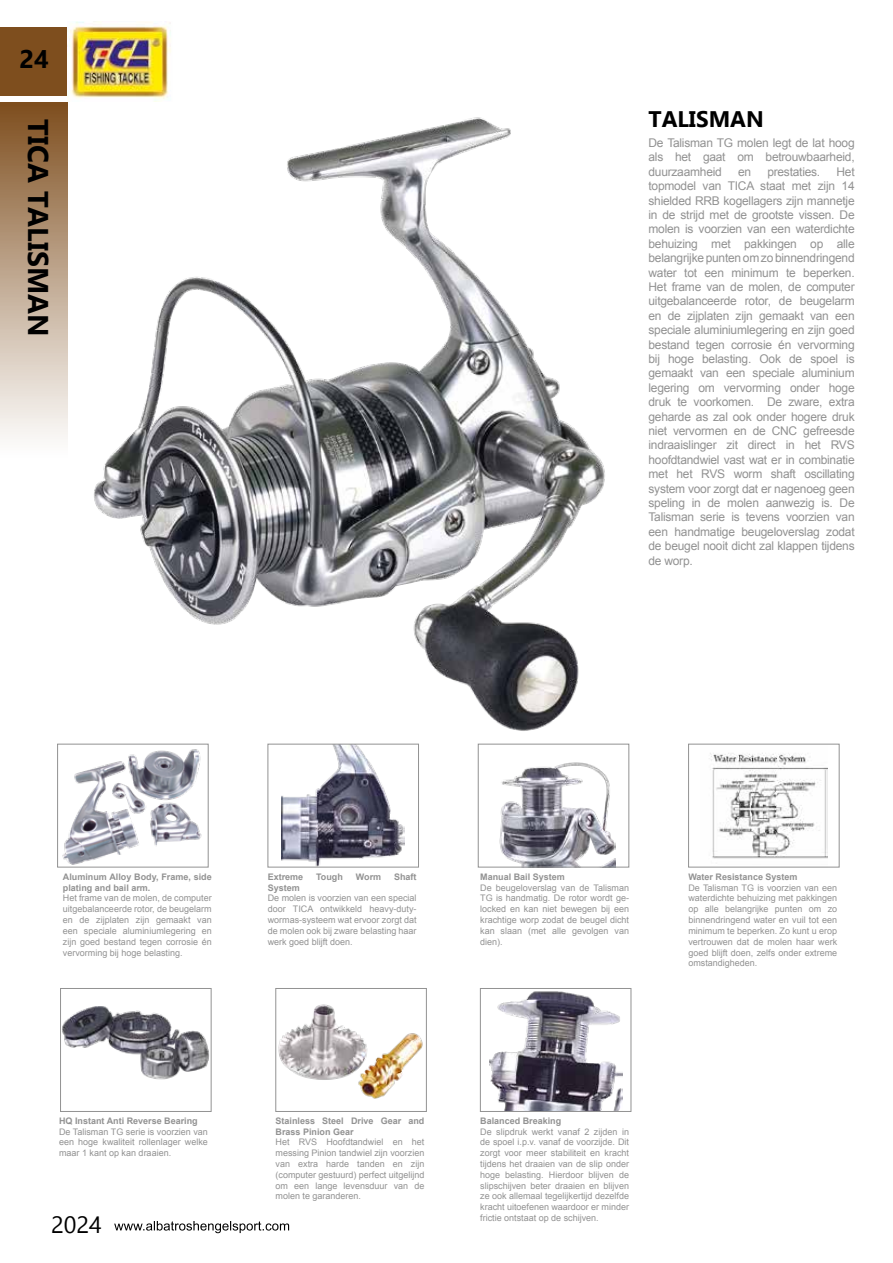
<style>
.page{position:relative;width:893px;height:1263px;background:#fff}
.page>*{position:absolute;margin:0;border:0;box-sizing:border-box;transform-origin:0 0}
.t1{font:700 28.5px "Gadugi";color:#000}
.t2{font:700 25.5px "Gadugi";color:#000}
.t3{font:23.55px "Gadugi";color:#000}
.t4{font:700 22.5px "Gadugi";color:#000}
.t5{font:12px/14.4px "Arial";letter-spacing:-.02em;color:#929292;text-align:justify}
.t6{font:9px/10.8px "Arial";color:#929292;text-align:justify}
.t7{font:700 9px/10.8px "Arial";color:#929292}
</style>
<div class="page">
<div style="left:0;top:28px;width:68px;height:68px;background:#7e4e1e"></div>
<div style="left:0;top:102px;width:68px;height:406px;background:linear-gradient(to bottom,#815224,#fff)"></div>
<svg style="left:114px;top:1221px;width:175px;height:12px"></svg>
<img style="left:69px;top:21px;width:102px;height:81px">
<img style="left:78px;top:117px;width:546px;height:629px">
<img style="left:62px;top:749px;width:140px;height:116px">
<div style="left:57px;top:744px;width:151px;height:123px;border:1px solid #929292"></div>
<img style="left:282px;top:746px;width:123px;height:119px">
<div style="left:268px;top:744px;width:151px;height:123px;border:1px solid #929292"></div>
<img style="left:499px;top:762px;width:116px;height:103px">
<div style="left:478px;top:744px;width:151px;height:123px;border:1px solid #929292"></div>
<img style="left:709px;top:753px;width:118px;height:106px">
<div style="left:688px;top:744px;width:151px;height:123px;border:1px solid #929292"></div>
<img style="left:62px;top:1006px;width:147px;height:74px">
<div style="left:60px;top:988px;width:151px;height:124px;border:1px solid #929292"></div>
<img style="left:278px;top:1004px;width:145px;height:95px">
<div style="left:276px;top:988px;width:151px;height:124px;border:1px solid #929292"></div>
<img style="left:489px;top:991px;width:133px;height:119px">
<div style="left:480px;top:988px;width:151px;height:124px;border:1px solid #929292"></div>
<h2 class="t2" style="left:19px;top:44px;width:31px">24</h2>
<h1 class="t1" style="left:55px;top:119px;width:219px;rotate:90deg">TICA TALISMAN</h1>
<h3 class="t4" style="left:648px;top:106px;width:117px">TALISMAN</h3>
<h3 class="t5" style="left:648px;top:136px;width:208px">De Talisman TG molen legt de lat hoog als het gaat om betrouwbaarheid, duurzaamheid</h3>
<p class="t5" style="left:648px;top:164px;width:208px;text-indent:188px">Het topmodel van TICA staat met zijn 14 shielded RRB kogellagers zijn mannetje in de strijd met de grootste vissen. De molen is voorzien van een waterdichte behuizing met pakkingen op alle belangrijke punten om zo binnendringend water tot een minimum te beperken.<br>Het frame van de molen, de computer uitgebalanceerde rotor, de beugelarm en de zijplaten zijn gemaakt van een speciale aluminiumlegering en zijn goed bestand tegen corrosie én vervorming bij hoge belasting. Ook de spoel is gemaakt van een speciale aluminium legering om vervorming onder hoge druk te voorkomen. De zware, extra geharde as zal ook onder hogere druk niet vervormen en de CNC gefreesde indraaislinger zit direct in het RVS hoofdtandwiel vast wat er in combinatie met het RVS worm shaft oscillating system voor zorgt dat er nagenoeg geen speling in de molen aanwezig is. De Talisman serie is tevens voorzien van een handmatige beugeloverslag zodat de beugel nooit dicht zal klappen tijdens de worp.</p>
<h3 class="t5" style="left:738px;top:164px;width:15px">en</h3>
<h3 class="t5" style="left:767px;top:164px;width:54px">prestaties.</h3>
<p class="t7" style="left:63px;top:872px;width:150px">Aluminum Alloy Body, Frame, side plating and bail arm.</p>
<p class="t6" style="left:63px;top:893px;width:150px">Het frame van de molen, de computer uitgebalanceerde rotor, de beugelarm en de zijplaten zijn gemaakt van een speciale aluminiumlegering en zijn goed bestand tegen corrosie én vervorming bij hoge belasting.</p>
<p class="t7" style="left:268px;top:872px;width:37px">Extreme</p>
<p class="t7" style="left:316px;top:872px;width:28px">Tough</p>
<p class="t7" style="left:356px;top:872px;width:27px">Worm</p>
<p class="t7" style="left:394px;top:872px;width:24px">Shaft</p>
<p class="t7" style="left:268px;top:882px;width:34px">System</p>
<p class="t6" style="left:268px;top:893px;width:150px">De molen is voorzien van een special door TICA ontwikkeld heavy-duty&shy;wormas-systeem wat ervoor zorgt dat de molen ook bij zware belasting haar werk goed blijft doen.</p>
<p class="t7" style="left:480px;top:872px;width:86px">Manual Bail System</p>
<p class="t6" style="left:480px;top:882px;width:150px">De beugeloverslag van de Talisman TG is handmatig. De rotor wordt ge&shy;locked en kan niet bewegen bij een krachtige worp zodat de beugel dicht kan slaan (met alle gevolgen van dien).</p>
<p class="t7" style="left:688px;top:872px;width:111px">Water Resistance System</p>
<p class="t6" style="left:688px;top:882px;width:150px">De Talisman TG is voorzien van een waterdichte behuizing met pakkingen op alle belangrijke punten om zo binnendringend water en vuil tot een minimum te beperken. Zo kunt u erop vertrouwen dat de molen haar werk goed blijft doen, zelfs onder extreme omstandigheden.</p>
<p class="t7" style="left:59px;top:1115px;width:140px">HQ Instant Anti Reverse Bearing</p>
<p class="t6" style="left:59px;top:1126px;width:150px">De Talisman TG serie is voorzien van een hoge kwaliteit rollenlager welke maar 1 kant op kan draaien.</p>
<h3 class="t3" style="left:51px;top:1211px;width:52px">2024</h3>
<p class="t7" style="left:276px;top:1115px;width:150px">Stainless Steel Drive Gear and<br>Brass Pinion Gear</p>
<p class="t6" style="left:276px;top:1137px;width:150px">Het RVS Hoofdtandwiel en het messing Pinion tandwiel zijn voorzien van extra harde tanden en zijn (computer gestuurd) perfect uitgelijnd om een lange levensduur van de molen te garanderen.</p>
<p class="t7" style="left:480px;top:1115px;width:83px">Balanced Breaking</p>
<p class="t6" style="left:480px;top:1126px;width:150px">De slipdruk werkt vanaf 2 zijden in de spoel i.p.v. vanaf de voorzijde. Dit zorgt voor meer stabiliteit en kracht tijdens het draaien van de slip onder hoge belasting. Hierdoor blijven de slipschijven beter draaien en blijven ze ook allemaal tegelijkertijd dezelfde kracht uitoefenen waardoor er minder frictie ontstaat op de schijven.</p>
</div>
